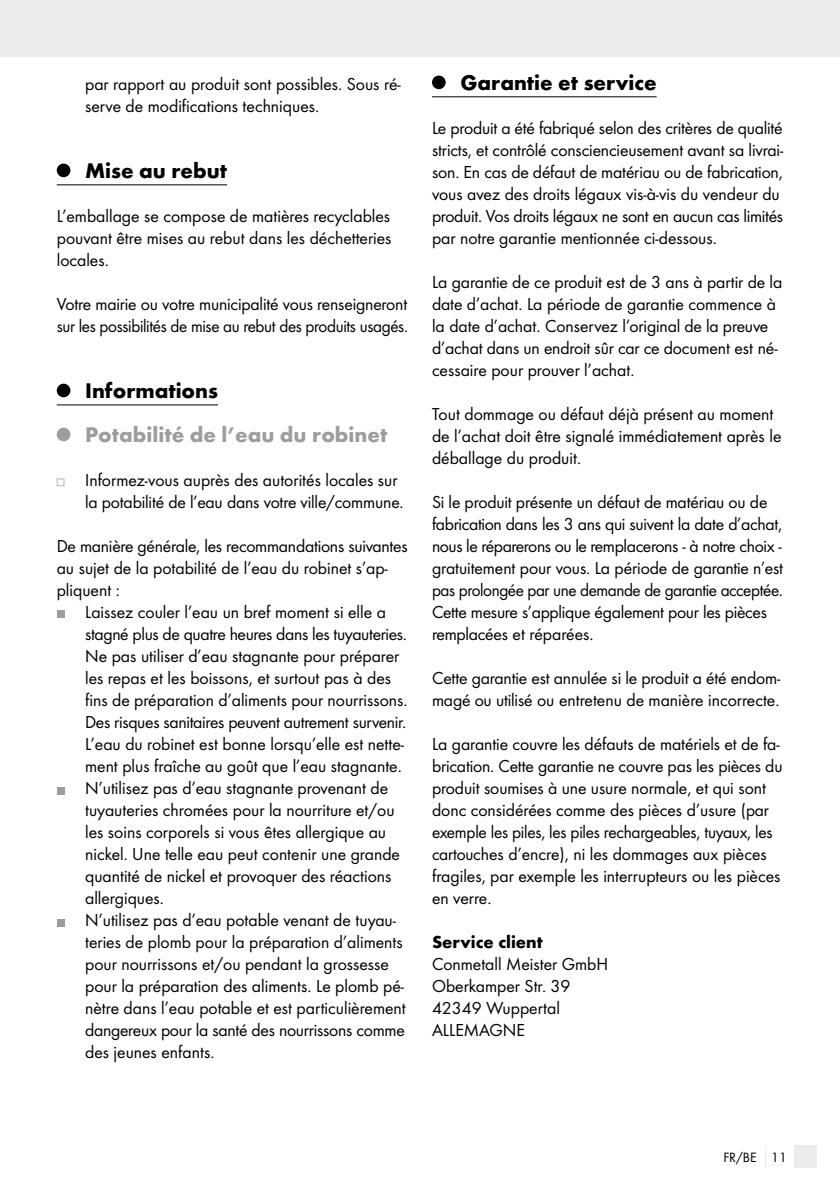
<style>
.page{position:relative;width:840px;height:1191px;background:#fff}
.page>*{position:absolute;margin:0;border:0;box-sizing:border-box;transform-origin:0 0}
.t1{font:700 22px "Futura";color:#000}
.t2{font:700 22px "Futura";color:#9c9d9d}
.t3{font:18px/22px "Futura Boo";color:#000}
.t4{font:18px/22px "Futura Boo";letter-spacing:-.02em;color:#000}
.t5{font:700 18px "Futura";color:#000}
.t6{font:14px "Futura Boo";color:#000}
</style>
<div class="page">
<hr style="left:0;top:0;width:1px;height:57px;background:#ececec">
<div style="left:1px;top:0;width:838px;height:57px;background:#ececec"></div>
<div style="left:794px;top:1145px;width:22px;height:23px;background:#ececec"></div>
<hr style="left:57px;top:184px;width:170px;height:1px;background:#000">
<hr style="left:57px;top:404px;width:161px;height:1px;background:#000">
<div style="left:57px;top:164px;width:13px;height:13px;background:#000;border-radius:50%"></div>
<div style="left:57px;top:384px;width:13px;height:13px;background:#000;border-radius:50%"></div>
<div style="left:57px;top:428px;width:13px;height:13px;background:#9c9d9d;border-radius:50%"></div>
<svg style="left:57px;top:478px;width:7px;height:8px"></svg>
<div style="left:57px;top:610px;width:7px;height:8px;background:#9c9d9d"></div>
<div style="left:57px;top:786px;width:7px;height:8px;background:#9c9d9d"></div>
<div style="left:57px;top:918px;width:7px;height:8px;background:#9c9d9d"></div>
<hr style="left:432px;top:96px;width:224px;height:1px;background:#000">
<div style="left:432px;top:76px;width:13px;height:13px;background:#000;border-radius:50%"></div>
<p class="t3" style="left:85px;top:73px;width:317px">par rapport au produit sont possibles. Sous ré&shy;serve de modifications techniques.</p>
<p class="t1" style="left:85px;top:157px;width:143px">Mise au rebut</p>
<p class="t3" style="left:57px;top:205px;width:336px;text-align:justify">L’emballage se compose de matières recyclables pouvant être mises au rebut dans les déchetteries locales.</p>
<p class="t4" style="left:57px;top:293px;width:352px">Votre mairie ou votre municipalité vous renseigneront sur les possibilités de mise au rebut des produits usagés.</p>
<p class="t1" style="left:85px;top:377px;width:134px">Informations</p>
<p class="t2" style="left:85px;top:421px;width:303px">Potabilité de l’eau du robinet</p>
<p class="t3" style="left:85px;top:469px;width:320px">Informez-vous auprès des autorités locales sur la potabilité de l’eau dans votre ville/commune.</p>
<p class="t3" style="left:57px;top:535px;width:352px">De manière générale, les recommandations suivantes au sujet de la potabilité de l’eau du robinet s’ap&shy;pliquent :</p>
<p class="t3" style="left:85px;top:601px;width:324px">Laissez couler l’eau un bref moment si elle a stagné plus de quatre heures dans les tuyauteries.<br>Ne pas utiliser d’eau stagnante pour préparer les repas et les boissons, et surtout pas à des fins de préparation d’aliments pour nourrissons.<br>Des risques sanitaires peuvent autrement survenir.<br>L’eau du robinet est bonne lorsqu’elle est nette&shy;ment plus fraîche au goût que l’eau stagnante.<br>N’utilisez pas d’eau stagnante provenant de tuyauteries chromées pour la nourriture et/ou les soins corporels si vous êtes allergique au nickel. Une telle eau peut contenir une grande quantité de nickel et provoquer des réactions allergiques.<br>N’utilisez pas d’eau potable venant de tuyau&shy;teries de plomb pour la préparation d’aliments pour nourrissons et/ou pendant la grossesse pour la préparation des aliments. Le plomb pé&shy;nètre dans l’eau potable et est particulièrement dangereux pour la santé des nourrissons comme des jeunes enfants.</p>
<p class="t1" style="left:460px;top:69px;width:198px">Garantie et service</p>
<p class="t3" style="left:432px;top:117px;width:352px">Le produit a été fabriqué selon des critères de qualité stricts, et contrôlé consciencieusement avant sa livrai&shy;son. En cas de défaut de matériau ou de fabrication, vous avez des droits légaux vis-à-vis du vendeur du produit. Vos droits légaux ne sont en aucun cas limités par notre garantie mentionnée ci-dessous.</p>
<p class="t3" style="left:432px;top:271px;width:351px">La garantie de ce produit est de 3 ans à partir de la date d’achat. La période de garantie commence à la date d’achat. Conservez l’original de la preuve d’achat dans un endroit sûr car ce document est né&shy;cessaire pour prouver l’achat.</p>
<p class="t3" style="left:432px;top:403px;width:351px">Tout dommage ou défaut déjà présent au moment de l’achat doit être signalé immédiatement après le déballage du produit.</p>
<p class="t3" style="left:432px;top:491px;width:352px">Si le produit présente un défaut de matériau ou de fabrication dans les 3 ans qui suivent la date d’achat, nous le réparerons ou le remplacerons - à notre choix - gratuitement pour vous. La période de garantie n’est pas prolongée par une demande de garantie acceptée.<br>Cette mesure s’applique également pour les pièces remplacées et réparées.</p>
<p class="t3" style="left:432px;top:667px;width:349px">Cette garantie est annulée si le produit a été endom&shy;magé ou utilisé ou entretenu de manière incorrecte.</p>
<p class="t3" style="left:432px;top:733px;width:352px">La garantie couvre les défauts de matériels et de fa&shy;brication. Cette garantie ne couvre pas les pièces du produit soumises à une usure normale, et qui sont donc considérées comme des pièces d’usure (par exemple les piles, les piles rechargeables, tuyaux, les cartouches d’encre), ni les dommages aux pièces fragiles, par exemple les interrupteurs ou les pièces en verre.</p>
<p class="t5" style="left:432px;top:931px;width:112px">Service client</p>
<p class="t3" style="left:432px;top:953px;width:178px">Conmetall Meister GmbH<br>Oberkamper Str. 39<br>42349 Wuppertal<br>ALLEMAGNE</p>
<p class="t6" style="left:723px;top:1149px;width:65px">FR/BE 11</p>
</div>
